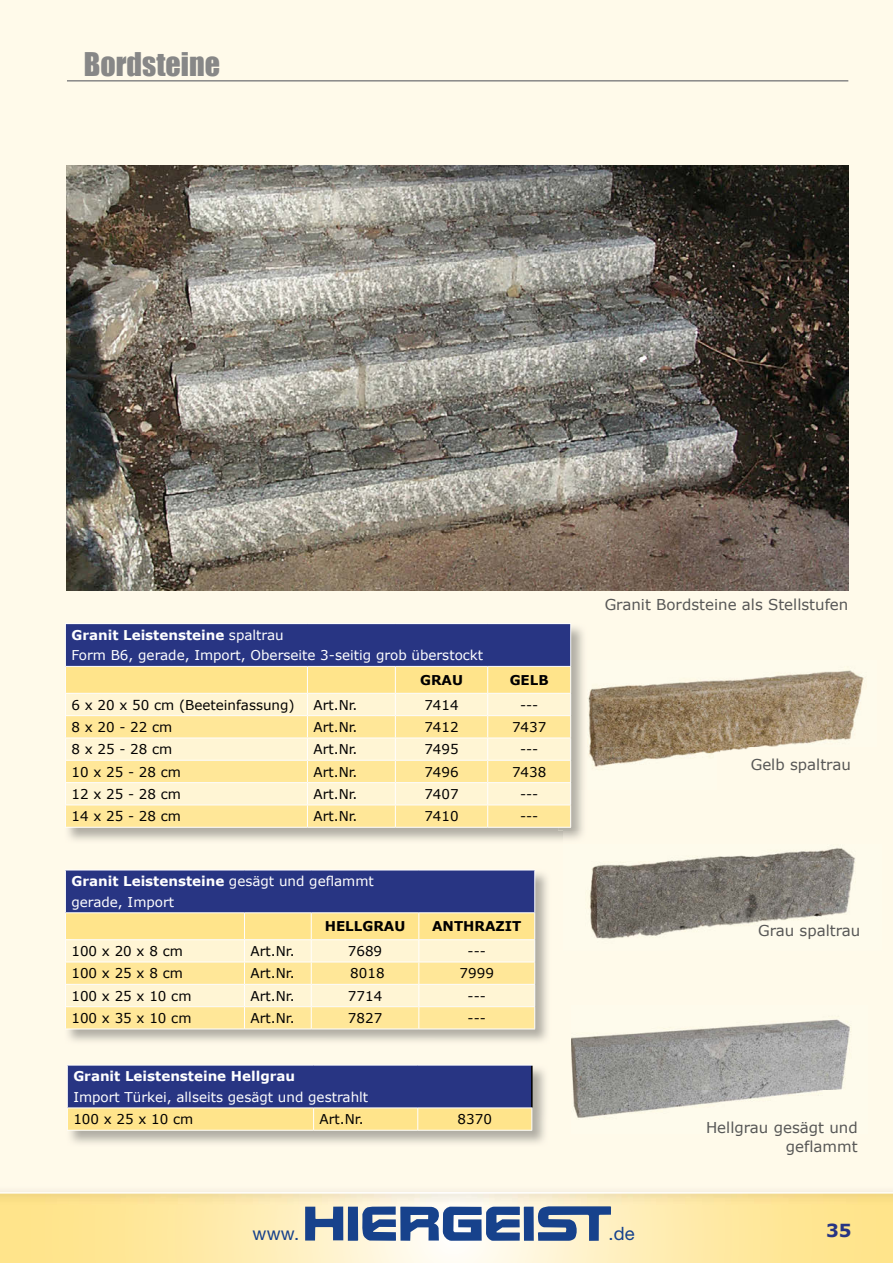
<style>
.page{position:relative;width:893px;height:1263px;background:#fffaea}
.page>*{position:absolute;margin:0;border:0;box-sizing:border-box;transform-origin:0 0}
.t1{font:30px "Impact";color:#878787}
.t2{font:18.45px "Helvetica Neue";color:#17428c}
.t3{font:700 18px "Verdana";color:#283583}
.t4{font:15px/18.1px "Verdana";color:#575756;text-align:right}
.t5{font:13.5px "Verdana";color:#000}
.t6{font:13.5px/20.4px "Verdana";color:#fff}
.t7{font:700 13.5px "Verdana";color:#fff}
.t8{font:700 13.5px "Verdana";color:#000}
.s1{font-weight:700}
</style>
<div class="page">
<svg style="left:0;top:1204px;width:893px;height:59px;background:#feeaaa"></svg>
<svg style="left:305px;top:1206px;width:306px;height:35px"></svg>
<hr style="left:0;top:1192px;width:893px;height:1px;background:#fff">
<img style="left:67px;top:166px;width:781px;height:424px">
<hr style="left:67px;top:80px;width:781px;height:2px;background:#878787">
<img style="left:588px;top:670px;width:276px;height:97px">
<img style="left:590px;top:848px;width:265px;height:91px">
<img style="left:571px;top:1019px;width:279px;height:99px">
<img style="left:558px;top:627px;width:26px;height:203px">
<img style="left:563px;top:791px;width:21px;height:48px">
<div style="left:65px;top:624px;width:506px;height:42px;background:#283583"></div>
<hr style="left:570px;top:624px;width:1px;height:42px;background:#fff">
<hr style="left:65px;top:623px;width:242px;height:1px;background:#fff">
<hr style="left:65px;top:624px;width:1px;height:42px;background:#fff">
<hr style="left:307px;top:623px;width:88px;height:1px;background:#fff">
<hr style="left:395px;top:623px;width:93px;height:1px;background:#fff">
<hr style="left:488px;top:623px;width:83px;height:1px;background:#fff">
<svg style="left:65px;top:666px;width:506px;height:161px;background:#feedb3"></svg>
<hr style="left:65px;top:827px;width:242px;height:1px;background:#fff">
<hr style="left:307px;top:827px;width:88px;height:1px;background:#fff">
<hr style="left:395px;top:827px;width:93px;height:1px;background:#fff">
<hr style="left:488px;top:827px;width:83px;height:1px;background:#fff">
<hr style="left:420px;top:687px;width:43px;height:2px;background:#ffe48b">
<hr style="left:510px;top:687px;width:39px;height:2px;background:#ffe48b">
<img style="left:68px;top:873px;width:479px;height:169px">
<div style="left:65px;top:870px;width:470px;height:43px;background:#283583"></div>
<hr style="left:534px;top:870px;width:1px;height:42px;background:#fff">
<hr style="left:65px;top:870px;width:179px;height:1px;background:#fff">
<hr style="left:65px;top:870px;width:1px;height:42px;background:#fff">
<hr style="left:244px;top:870px;width:67px;height:1px;background:#fff">
<hr style="left:311px;top:870px;width:108px;height:1px;background:#fff">
<hr style="left:419px;top:870px;width:116px;height:1px;background:#fff">
<hr style="left:65px;top:912px;width:179px;height:1px;background:#fff">
<hr style="left:244px;top:912px;width:67px;height:1px;background:#fff">
<hr style="left:311px;top:912px;width:108px;height:1px;background:#fff">
<hr style="left:419px;top:912px;width:116px;height:1px;background:#fff">
<svg style="left:65px;top:913px;width:470px;height:116px;background:#feecb0"></svg>
<hr style="left:65px;top:1029px;width:179px;height:1px;background:#fff">
<hr style="left:244px;top:1029px;width:67px;height:1px;background:#fff">
<hr style="left:311px;top:1029px;width:108px;height:1px;background:#fff">
<hr style="left:419px;top:1029px;width:116px;height:1px;background:#fff">
<hr style="left:325px;top:933px;width:80px;height:2px;background:#ffe48b">
<hr style="left:432px;top:933px;width:89px;height:2px;background:#ffe48b">
<img style="left:70px;top:1068px;width:475px;height:76px">
<div style="left:67px;top:1065px;width:465px;height:43px;background:#283583"></div>
<hr style="left:531px;top:1065px;width:2px;height:42px;background:#000">
<hr style="left:67px;top:1065px;width:247px;height:1px;background:#fff">
<hr style="left:67px;top:1065px;width:1px;height:42px;background:#fff">
<hr style="left:314px;top:1065px;width:104px;height:1px;background:#fff">
<hr style="left:418px;top:1065px;width:115px;height:1px;background:#fff">
<hr style="left:67px;top:1107px;width:247px;height:1px;background:#fff">
<hr style="left:314px;top:1107px;width:104px;height:1px;background:#fff">
<hr style="left:418px;top:1107px;width:114px;height:1px;background:#fff">
<svg style="left:68px;top:1108px;width:464px;height:22px;background:#ffe48e"></svg>
<hr style="left:67px;top:1130px;width:247px;height:1px;background:#fff">
<hr style="left:314px;top:1130px;width:104px;height:1px;background:#fff">
<hr style="left:418px;top:1130px;width:114px;height:1px;background:#fff">
<h1 class="t1" style="left:84px;top:41px;width:138px">Bordsteine</h1>
<p class="t6" style="left:71px;top:625px;width:413px"><span class="s1">Granit Leistensteine</span> spaltrau<br>Form B6, gerade, Import, Oberseite 3-seitig grob überstockt</p>
<p class="t8" style="left:420px;top:670px;width:44px">GRAU</p>
<p class="t8" style="left:510px;top:670px;width:41px">GELB</p>
<p class="t5" style="left:71px;top:695px;width:225px">6 x 20 x 50 cm (Beeteinfassung)</p>
<p class="t5" style="left:313px;top:695px;width:46px">Art.Nr.</p>
<p class="t5" style="left:424px;top:695px;width:36px">7414</p>
<p class="t5" style="left:520px;top:695px;width:20px">---</p>
<p class="t5" style="left:71px;top:718px;width:102px">8 x 20 - 22 cm</p>
<p class="t5" style="left:313px;top:718px;width:46px">Art.Nr.</p>
<p class="t5" style="left:424px;top:718px;width:36px">7412</p>
<p class="t5" style="left:512px;top:718px;width:36px">7437</p>
<p class="t5" style="left:71px;top:740px;width:102px">8 x 25 - 28 cm</p>
<p class="t5" style="left:313px;top:740px;width:46px">Art.Nr.</p>
<p class="t5" style="left:424px;top:740px;width:36px">7495</p>
<p class="t5" style="left:520px;top:740px;width:20px">---</p>
<p class="t5" style="left:71px;top:762px;width:111px">10 x 25 - 28 cm</p>
<p class="t5" style="left:313px;top:762px;width:46px">Art.Nr.</p>
<p class="t5" style="left:424px;top:762px;width:36px">7496</p>
<p class="t5" style="left:512px;top:762px;width:36px">7438</p>
<p class="t5" style="left:71px;top:785px;width:111px">12 x 25 - 28 cm</p>
<p class="t5" style="left:313px;top:785px;width:46px">Art.Nr.</p>
<p class="t5" style="left:424px;top:785px;width:36px">7407</p>
<p class="t5" style="left:520px;top:785px;width:20px">---</p>
<p class="t5" style="left:71px;top:807px;width:111px">14 x 25 - 28 cm</p>
<p class="t5" style="left:313px;top:807px;width:46px">Art.Nr.</p>
<p class="t5" style="left:424px;top:807px;width:36px">7410</p>
<p class="t5" style="left:520px;top:807px;width:20px">---</p>
<p class="t6" style="left:71px;top:871px;width:304px"><span class="s1">Granit Leistensteine</span> gesägt und geflammt gerade, Import</p>
<p class="t8" style="left:325px;top:917px;width:82px">HELLGRAU</p>
<p class="t8" style="left:432px;top:917px;width:91px">ANTHRAZIT</p>
<p class="t5" style="left:71px;top:942px;width:113px">100 x 20 x 8 cm</p>
<p class="t5" style="left:250px;top:942px;width:46px">Art.Nr.</p>
<p class="t5" style="left:348px;top:942px;width:36px">7689</p>
<p class="t5" style="left:468px;top:942px;width:20px">---</p>
<p class="t5" style="left:71px;top:964px;width:113px">100 x 25 x 8 cm</p>
<p class="t5" style="left:250px;top:964px;width:46px">Art.Nr.</p>
<p class="t5" style="left:350px;top:964px;width:36px">8018</p>
<p class="t5" style="left:460px;top:964px;width:36px">7999</p>
<p class="t5" style="left:71px;top:986px;width:122px">100 x 25 x 10 cm</p>
<p class="t5" style="left:251px;top:986px;width:46px">Art.Nr.</p>
<p class="t5" style="left:348px;top:986px;width:36px">7714</p>
<p class="t5" style="left:468px;top:986px;width:20px">---</p>
<p class="t5" style="left:71px;top:1009px;width:122px">100 x 35 x 10 cm</p>
<p class="t5" style="left:251px;top:1009px;width:46px">Art.Nr.</p>
<p class="t5" style="left:348px;top:1009px;width:36px">7827</p>
<p class="t5" style="left:468px;top:1009px;width:20px">---</p>
<p class="t7" style="left:73px;top:1067px;width:223px">Granit Leistensteine Hellgrau</p>
<p class="t6" style="left:73px;top:1087px;width:296px">Import Türkei, allseits gesägt und gestrahlt</p>
<p class="t5" style="left:73px;top:1110px;width:122px">100 x 25 x 10 cm</p>
<p class="t5" style="left:320px;top:1110px;width:46px">Art.Nr.</p>
<p class="t5" style="left:458px;top:1110px;width:36px">8370</p>
<p class="t4" style="left:605px;top:595px;width:245px">Granit Bordsteine als Stellstufen</p>
<p class="t4" style="left:751px;top:755px;width:102px">Gelb spaltrau</p>
<p class="t4" style="left:758px;top:921px;width:104px">Grau spaltrau</p>
<p class="t4" style="left:706px;top:1119px;width:153px">Hellgrau gesägt und geflammt</p>
<h2 class="t2" style="left:252px;top:1223px;width:48px">www.</h2>
<h2 class="t2" style="left:608px;top:1223px;width:28px">.de</h2>
<h3 class="t3" style="left:826px;top:1218px;width:27px">35</h3>
</div>
